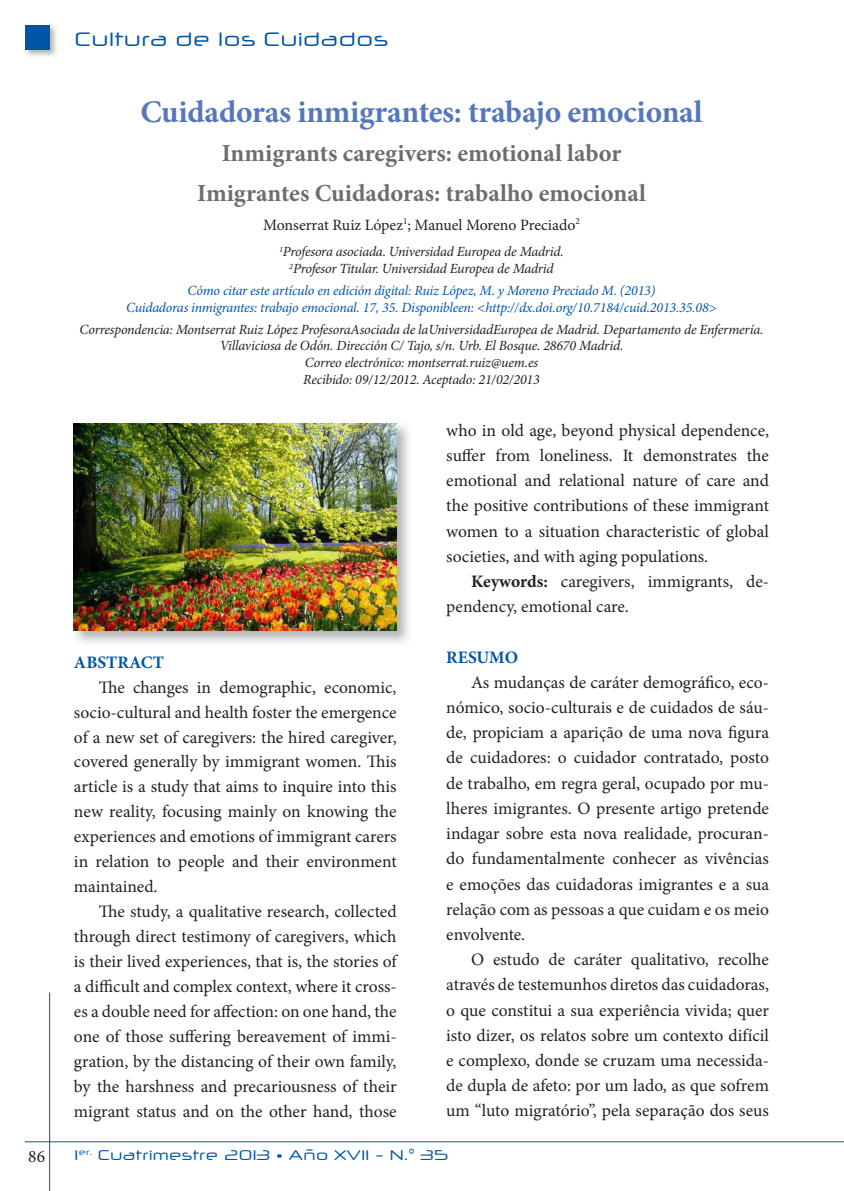
<style>
.page{position:relative;width:844px;height:1191px;background:#fff}
.page>*{position:absolute;margin:0;border:0;box-sizing:border-box;transform-origin:0 0}
.t1{font:700 31.5px "Minion Pro";letter-spacing:-.01em;color:#5677b9}
.t2{font:700 24.5px/39.4px "Minion Pro";color:#6c6d70;text-align:center}
.t3{font:19.25px "Neuropol X Free";color:#0155a5}
.t4{font:17.5px/25.2px "Minion Pro";color:#231f20;text-align:justify}
.t5{font:700 17.5px "Minion Pro";color:#0155a5}
.t6{font:15.75px "Minion Pro";color:#231f20}
.t7{font:italic 14px/16.8px "Minion Pro";letter-spacing:-.015em;color:#231f20;text-align:center}
.t8{font:italic 14px/16.8px "Minion Pro";letter-spacing:-.015em;color:#0155a5;text-align:center}
.t9{font:14px "Neuropol X Free";color:#0155a5}
.s1{font-weight:700}
</style>
<div class="page">
<hr style="left:49px;top:992px;width:1px;height:199px;background:#0155a5">
<hr style="left:25px;top:1141px;width:818px;height:1px;background:#0155a5">
<img style="left:25px;top:25px;width:32px;height:32px">
<div style="left:25px;top:25px;width:25px;height:25px;background:#0155a5"></div>
<img style="left:73px;top:423px;width:336px;height:220px">
<img style="left:74px;top:423px;width:322px;height:207px">
<p class="t4" style="left:28px;top:1143px;width:18px">86</p>
<p class="t3" style="left:74px;top:27px;width:315px">Cultura de los Cuidados</p>
<h1 class="t1" style="left:140px;top:90px;width:563px">Cuidadoras inmigrantes: trabajo emocional</h1>
<h2 class="t2" style="left:197px;top:134px;width:450px">Inmigrants caregivers: emotional labor<br>Imigrantes Cuidadoras: trabalho emocional</h2>
<p class="t6" style="left:263px;top:214px;width:318px">Monserrat Ruiz López<sup>1</sup>; Manuel Moreno Preciado<sup>2</sup></p>
<p class="t7" style="left:279px;top:243px;width:286px"><sup>1</sup>Profesora asociada. Universidad Europea de Madrid.<br><sup>2</sup>Profesor Titular. Universidad Europea de Madrid</p>
<p class="t8" style="left:126px;top:282px;width:592px">Cómo citar este artículo en edición digital: Ruiz López, M. y Moreno Preciado M. (2013)<br>Cuidadoras inmigrantes: trabajo emocional. 17, 35. Disponibleen: &lt;http://dx.doi.org/10.7184/cuid.2013.35.08&gt;</p>
<p class="t7" style="left:80px;top:321px;width:685px">Correspondencia: Montserrat Ruiz López ProfesoraAsociada de laUniversidadEuropea de Madrid. Departamento de Enfermería.<br>Villaviciosa de Odón. Dirección C/ Tajo, s/n. Urb. El Bosque. 28670 Madrid.<br>Correo electrónico: montserrat.ruiz@uem.es<br>Recibido: 09/12/2012. Aceptado: 21/02/2013</p>
<p class="t5" style="left:74px;top:650px;width:91px">ABSTRACT</p>
<p class="t4" style="left:74px;top:675px;width:324px;text-indent:25px">The changes in demographic, economic, socio-cultural and health foster the emergence of a new set of caregivers: the hired caregiver, covered generally by immigrant women. This article is a study that aims to inquire into this new reality, focusing mainly on knowing the experiences and emotions of immigrant carers in relation to people and their environment maintained.</p>
<p class="t4" style="left:74px;top:899px;width:324px;text-indent:25px">The study, a qualitative research, collected through direct testimony of caregivers, which is their lived experiences, that is, the stories of a difficult and complex context, where it cross&shy;es a double need for affection: on one hand, the one of those suffering bereavement of immi&shy;gration, by the distancing of their own family, by the harshness and precariousness of their migrant status and on the other hand, those</p>
<p class="t4" style="left:446px;top:417px;width:324px">who in old age, beyond physical dependence, suffer from loneliness. It demonstrates the emotional and relational nature of care and the positive contributions of these immigrant women to a situation characteristic of global societies, and with aging populations.</p>
<p class="t4" style="left:446px;top:569px;width:324px;text-indent:25px"><span class="s1">Keywords:</span> caregivers, immigrants, de&shy;pendency, emotional care.</p>
<p class="t5" style="left:446px;top:644px;width:73px">RESUMO</p>
<p class="t4" style="left:446px;top:669px;width:324px;text-indent:25px">As mudanças de caráter demográfico, eco&shy;nómico, socio-culturais e de cuidados de sáu&shy;de, propiciam a aparição de uma nova figura de cuidadores: o cuidador contratado, posto de trabalho, em regra geral, ocupado por mu&shy;lheres imigrantes. O presente artigo pretende indagar sobre esta nova realidade, procuran&shy;do fundamentalmente conhecer as vivências e emoções das cuidadoras imigrantes e a sua relação com as pessoas a que cuidam e os meio envolvente.</p>
<p class="t4" style="left:446px;top:947px;width:324px;text-indent:25px">O estudo de caráter qualitativo, recolhe através de testemunhos diretos das cuidadoras, o que constitui a sua experiência vivida; quer isto dizer, os relatos sobre um contexto difícil e complexo, donde se cruzam uma necessida&shy;de dupla de afeto: por um lado, as que sofrem um “luto migratório”, pela separação dos seus</p>
<p class="t9" style="left:74px;top:1146px;width:376px">1<sup>er.</sup> Cuatrimestre 2013 • Año XVII - N.° 35</p>
</div>
